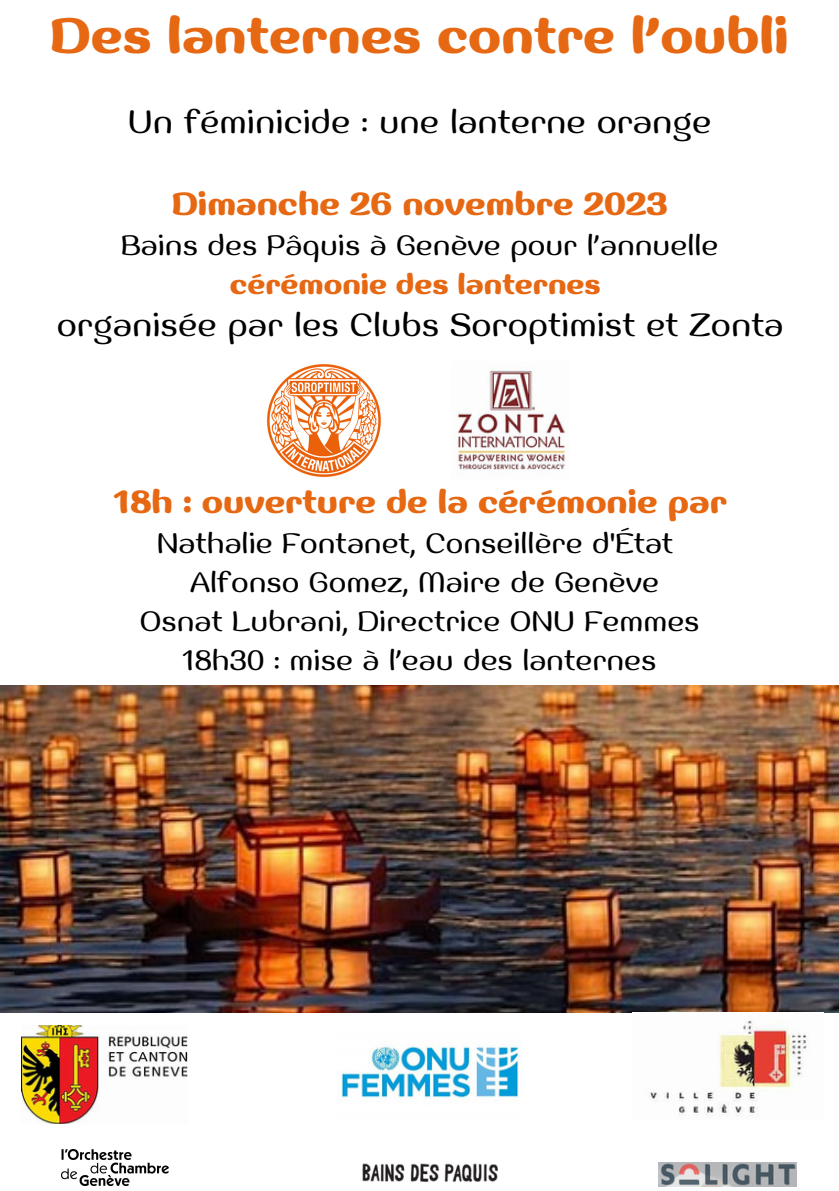
<style>
.page{position:relative;width:839px;height:1191px;background:#fff}
.page>*{position:absolute;margin:0;border:0;box-sizing:border-box;transform-origin:0 0}
.t1{font:700 49.6px "Jella";color:#e66813}
.t2{font:32px "Jella";color:#000}
.t3{font:700 32px "Jella";color:#e66813}
.t4{font:28px "Jella";color:#000}
.t5{font:700 28px "Jella";color:#e66813}
</style>
<div class="page">
<img style="left:0;top:685px;width:838px;height:327px">
<img style="left:658px;top:1162px;width:138px;height:24px">
<img style="left:457px;top:370px;width:109px;height:103px">
<img style="left:267px;top:364px;width:114px;height:113px">
<img style="left:341px;top:1043px;width:178px;height:58px">
<img style="left:62px;top:1149px;width:106px;height:36px">
<img style="left:648px;top:1020px;width:160px;height:97px">
<img style="left:22px;top:1026px;width:165px;height:97px">
<img style="left:362px;top:1163px;width:135px;height:19px">
<p class="t1" style="left:51px;top:16px;width:739px">Des lanternes contre l’oubli</p>
<p class="t2" style="left:128px;top:109px;width:585px">Un féminicide : une lanterne orange</p>
<p class="t3" style="left:172px;top:191px;width:497px">Dimanche 26 novembre 2023</p>
<p class="t4" style="left:121px;top:234px;width:598px">Bains des Pâquis à Genève pour l’annuelle</p>
<p class="t5" style="left:230px;top:273px;width:372px">cérémonie des lanternes</p>
<p class="t2" style="left:57px;top:312px;width:728px">organisée par les Clubs Soroptimist et Zonta</p>
<p class="t3" style="left:114px;top:489px;width:614px">18h : ouverture de la cérémonie par</p>
<p class="t4" style="left:157px;top:532px;width:518px">Nathalie Fontanet, Conseillère d'État</p>
<p class="t4" style="left:190px;top:571px;width:470px">Alfonso Gomez, Maire de Genève</p>
<p class="t4" style="left:140px;top:610px;width:561px">Osnat Lubrani, Directrice ONU Femmes</p>
<p class="t4" style="left:183px;top:649px;width:475px">18h30 : mise à l’eau des lanternes</p>
</div>
